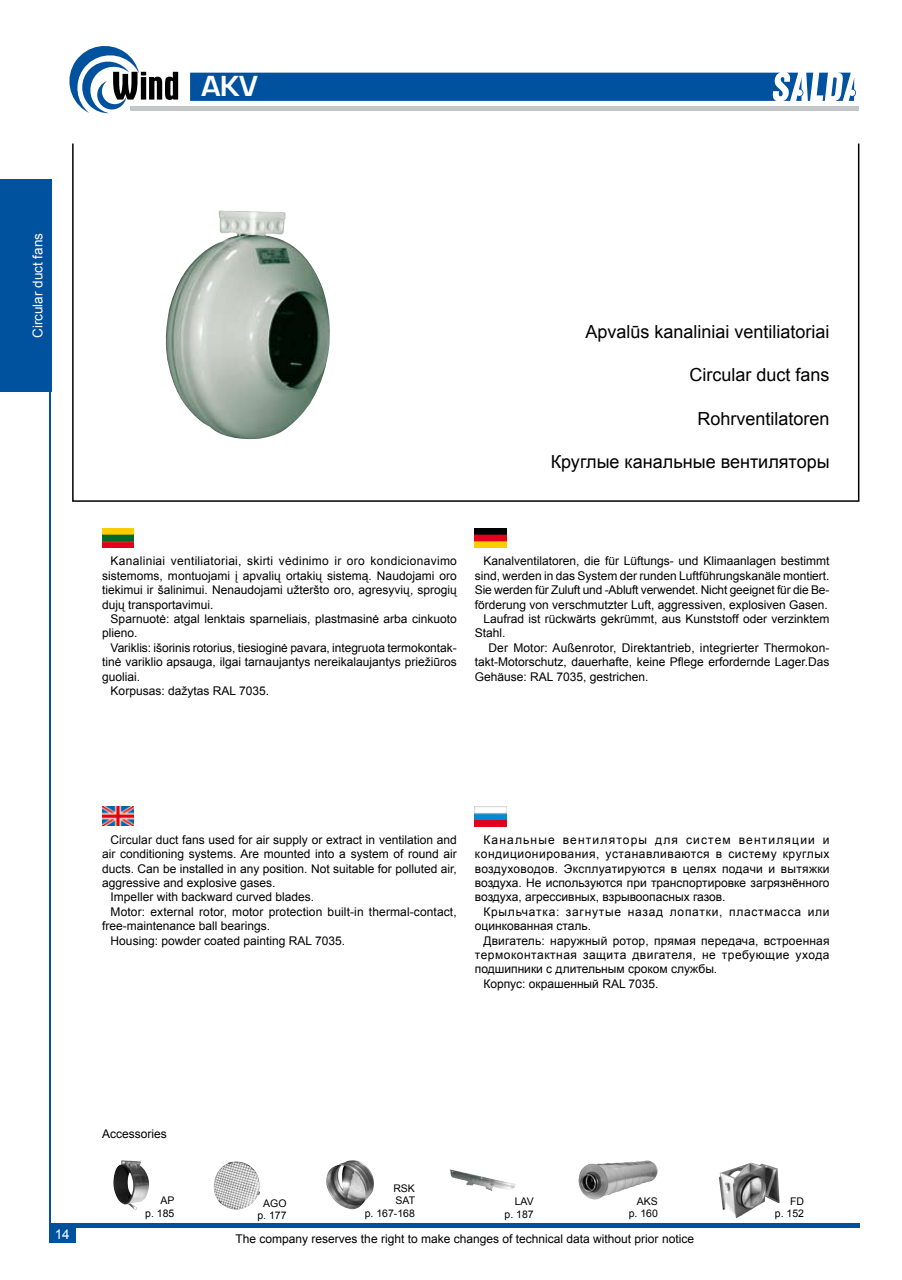
<style>
.page{position:relative;width:902px;height:1280px;background:#fff}
.page>*{position:absolute;margin:0;border:0;box-sizing:border-box;transform-origin:0 0}
.t1{font:700 30px "Eurostile";color:#fff}
.t2{font:18px "Arial";color:#000}
.t3{font:13.5px "Arial";color:#fff}
.t4{font:12px/14.4px "Arial";color:#000;text-align:justify}
.t5{font:12px/14.4px "Arial";letter-spacing:.065em;color:#000}
.t6{font:12px "Arial";letter-spacing:.04em;color:#000}
.t7{font:10.5px/12.6px "Arial";color:#000;text-align:right}
</style>
<div class="page">
<hr style="left:130px;top:106px;width:728px;height:4px;background:#c5c6c8">
<svg style="left:69px;top:46px;width:109px;height:67px"></svg>
<svg style="left:190px;top:72px;width:667px;height:29px;background:#1962a7"></svg>
<div style="left:72px;top:143px;width:787px;height:359px;border:2px solid #000"></div>
<div style="left:0;top:179px;width:51px;height:213px;background:#00519e"></div>
<hr style="left:50px;top:329px;width:1px;height:914px;background:#00519e">
<hr style="left:50px;top:1224px;width:809px;height:4px;background:#00519e">
<div style="left:50px;top:1224px;width:25px;height:19px;background:#00519e"></div>
<img style="left:475px;top:528px;width:31px;height:19px">
<img style="left:475px;top:807px;width:31px;height:19px">
<img style="left:102px;top:528px;width:32px;height:19px">
<img style="left:102px;top:807px;width:32px;height:19px">
<img style="left:166px;top:211px;width:164px;height:228px">
<img style="left:123px;top:1160px;width:26px;height:31px">
<img style="left:252px;top:1168px;width:8px;height:32px">
<img style="left:326px;top:1160px;width:48px;height:49px">
<img style="left:449px;top:1169px;width:66px;height:22px">
<img style="left:618px;top:1160px;width:39px;height:31px">
<img style="left:719px;top:1163px;width:60px;height:55px">
<p class="t3" style="left:29px;top:338px;width:107px;rotate:-90deg">Circular duct fans</p>
<h1 class="t1" style="left:201px;top:70px;width:58px">AKV</h1>
<h2 class="t2" style="left:585px;top:320px;width:246px">Apvalūs kanaliniai ventiliatoriai</h2>
<h2 class="t2" style="left:689px;top:363px;width:142px">Circular duct fans</h2>
<h2 class="t2" style="left:697px;top:406px;width:134px">Rohrventilatoren</h2>
<h2 class="t2" style="left:550px;top:450px;width:280px">Круглые канальные вентиляторы</h2>
<p class="t4" style="left:102px;top:554px;width:356px;text-indent:9px">Kanaliniai ventiliatoriai, skirti vėdinimo ir oro kondicionavimo sistemoms, montuojami į apvalių ortakių sistemą. Naudojami oro tiekimui ir šalinimui. Nenaudojami užteršto oro, agresyvių, sprogių dujų transportavimui.</p>
<p class="t4" style="left:102px;top:612px;width:356px;text-indent:9px">Sparnuotė: atgal lenktais sparneliais, plastmasinė arba cinkuoto plieno.</p>
<p class="t4" style="left:111px;top:640px;width:348px">Variklis: išorinis rotorius, tiesioginė pavara, integruota termokontak-</p>
<p class="t4" style="left:102px;top:655px;width:356px">tinė variklio apsauga, ilgai tarnaujantys nereikalaujantys priežiūros</p>
<p class="t4" style="left:102px;top:669px;width:40px">guoliai.</p>
<p class="t4" style="left:111px;top:684px;width:160px">Korpusas: dažytas RAL 7035.</p>
<p class="t4" style="left:483px;top:554px;width:348px">Kanalventilatoren, die für Lüftungs- und Klimaanlagen bestimmt</p>
<p class="t4" style="left:475px;top:568px;width:356px">sind, werden in das System der runden Luftführungskanäle montiert.</p>
<p class="t4" style="left:475px;top:583px;width:356px">Sie werden für Zuluft und -Abluft verwendet. Nicht geeignet für die Be-</p>
<p class="t4" style="left:475px;top:597px;width:354px">förderung von verschmutzter Luft, aggressiven, explosiven Gasen.</p>
<p class="t4" style="left:483px;top:612px;width:348px">Laufrad ist rückwärts gekrümmt, aus Kunststoff oder verzinktem</p>
<p class="t4" style="left:475px;top:626px;width:32px">Stahl.</p>
<p class="t4" style="left:488px;top:640px;width:342px">Der Motor: Außenrotor, Direktantrieb, integrierter Thermokon-</p>
<p class="t4" style="left:475px;top:655px;width:356px">takt-Motorschutz, dauerhafte, keine Pflege erfordernde Lager.Das</p>
<p class="t4" style="left:475px;top:669px;width:175px">Gehäuse: RAL 7035, gestrichen.</p>
<p class="t4" style="left:111px;top:832px;width:347px">Circular duct fans used for air supply or extract in ventilation and</p>
<p class="t4" style="left:102px;top:847px;width:356px">air conditioning systems. Are mounted into a system of round air</p>
<p class="t4" style="left:102px;top:861px;width:356px">ducts. Can be installed in any position. Not suitable for polluted air,</p>
<p class="t4" style="left:102px;top:876px;width:175px">aggressive and explosive gases.</p>
<p class="t4" style="left:111px;top:890px;width:205px">Impeller with backward curved blades.</p>
<p class="t4" style="left:111px;top:904px;width:347px">Motor: external rotor, motor protection built-in thermal-contact,</p>
<p class="t4" style="left:102px;top:919px;width:170px">free-maintenance ball bearings.</p>
<p class="t4" style="left:111px;top:933px;width:236px">Housing: powder coated painting RAL 7035.</p>
<p class="t4" style="left:475px;top:832px;width:356px;text-indent:9px">Канальные вентиляторы для систем вентиляции и кондиционирования, устанавливаются в систему круглых воздуховодов. Эксплуатируются в целях подачи и вытяжки воздуха. Не используются при транспортировке загрязнённого воздуха, агрессивных, взрывоопасных газов.</p>
<p class="t5" style="left:475px;top:904px;width:356px;text-indent:9px">Крыльчатка: загнутые назад лопатки, пластмасса или оцинкованная сталь.</p>
<p class="t4" style="left:483px;top:933px;width:347px">Двигатель: наружный ротор, прямая передача, встроенная</p>
<p class="t6" style="left:475px;top:947px;width:356px">термоконтактная защита двигателя, не требующие ухода</p>
<p class="t4" style="left:475px;top:962px;width:244px">подшипники с длительным сроком службы.</p>
<p class="t4" style="left:483px;top:976px;width:177px">Корпус: окрашенный RAL 7035.</p>
<p class="t4" style="left:102px;top:1127px;width:66px">Accessories</p>
<p class="t7" style="left:145px;top:1194px;width:31px">AP<br>p. 185</p>
<p class="t7" style="left:257px;top:1197px;width:31px;text-align:center">AGO p. 177</p>
<p class="t7" style="left:364px;top:1182px;width:52px">RSK<br>SAT<br>p. 167-168</p>
<p class="t7" style="left:504px;top:1195px;width:31px">LAV p. 187</p>
<p class="t7" style="left:628px;top:1195px;width:31px">AKS p. 160</p>
<p class="t7" style="left:774px;top:1195px;width:31px">FD<br>p. 152</p>
<p class="t3" style="left:55px;top:1226px;width:17px">14</p>
<p class="t4" style="left:235px;top:1232px;width:460px">The company reserves the right to make changes of technical data without prior notice</p>
</div>
